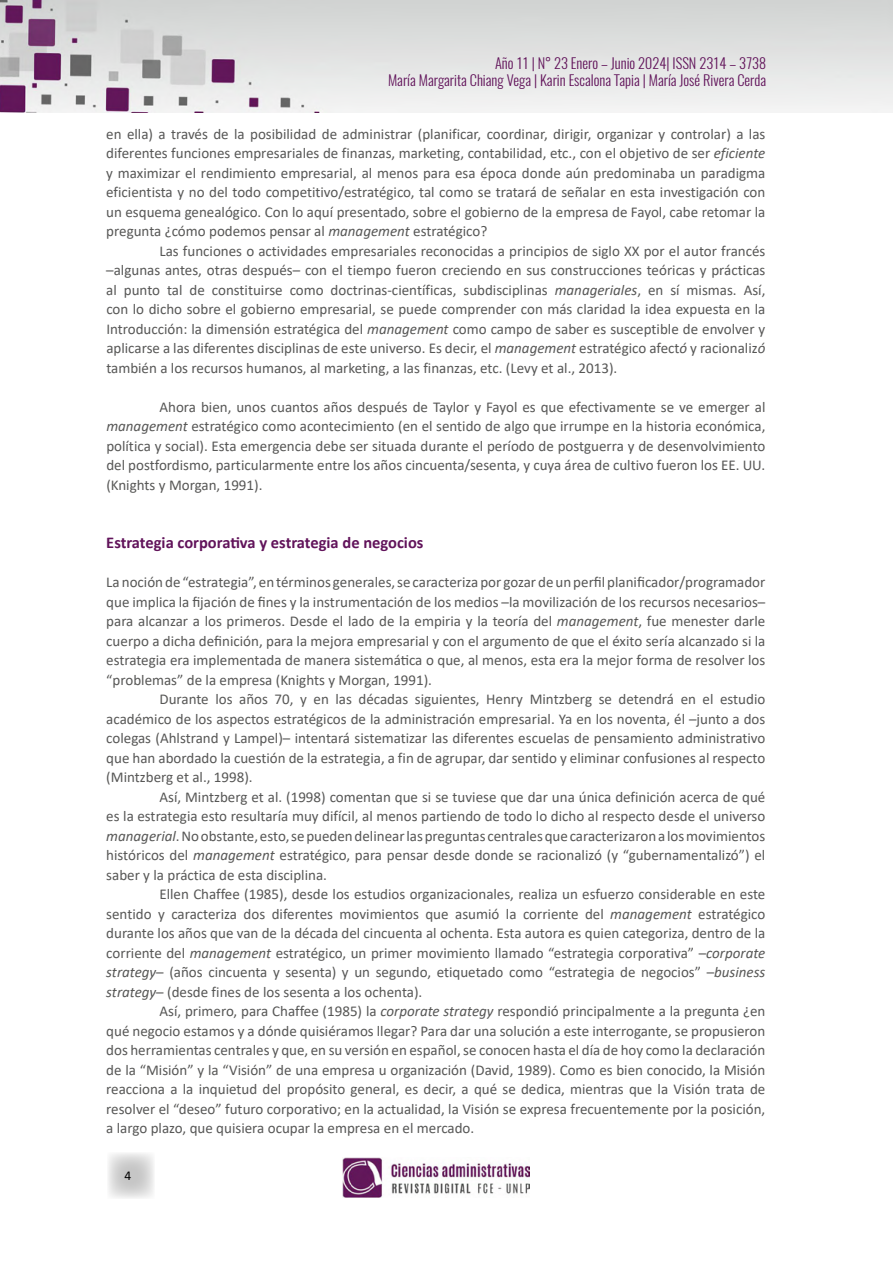
<style>
.page{position:relative;width:893px;height:1263px;background:#fff}
.page>*{position:absolute;margin:0;border:0;box-sizing:border-box;transform-origin:0 0}
.t1{font:700 16.5px "Calibri";color:#61135a}
.t2{font:15px/19.5px "Calibri";color:#575756;text-align:justify}
.t3{font:300 14.4px/17.2px "Oswald";color:#61135a;text-align:right}
.t4{font:13.5px "Calibri";color:#000}
.s1{font-style:italic}
</style>
<div class="page">
<svg style="left:108px;top:1153px;width:46px;height:45px"></svg>
<img style="left:0;top:0;width:893px;height:112px">
<img style="left:342px;top:1157px;width:187px;height:41px">
<p class="t3" style="left:388px;top:52px;width:380px">Año 11 | N° 23 Enero – Junio 2024| ISSN 2314 – 3738<br>María Margarita Chiang Vega | Karin Escalona Tapia | María José Rivera Cerda</p>
<p class="t2" style="left:106px;top:124px;width:661px">en ella) a través de la posibilidad de administrar (planificar, coordinar, dirigir, organizar y controlar) a las diferentes funciones empresariales de finanzas, marketing, contabilidad, etc., con el objetivo de ser <span class="s1">eficiente </span>y maximizar el rendimiento empresarial, al menos para esa época donde aún predominaba un paradigma eficientista y no del todo competitivo/estratégico, tal como se tratará de señalar en esta investigación con un esquema genealógico. Con lo aquí presentado, sobre el gobierno de la empresa de Fayol, cabe retomar la pregunta ¿cómo podemos pensar al <span class="s1">management</span> estratégico?</p>
<p class="t2" style="left:106px;top:241px;width:661px;text-indent:53px">Las funciones o actividades empresariales reconocidas a principios de siglo XX por el autor francés –algunas antes, otras después– con el tiempo fueron creciendo en sus construcciones teóricas y prácticas al punto tal de constituirse como doctrinas-científicas, subdisciplinas <span class="s1">manageriales</span>, en sí mismas. Así, con lo dicho sobre el gobierno empresarial, se puede comprender con más claridad la idea expuesta en la Introducción: la dimensión estratégica del <span class="s1">management</span> como campo de saber es susceptible de envolver y aplicarse a las diferentes disciplinas de este universo. Es decir, el <span class="s1">management</span> estratégico afect<span class="s1">ó</span> y racionaliz<span class="s1">ó </span>también a los recursos humanos, al marketing, a las finanzas, etc. (Levy et al., 2013).</p>
<p class="t2" style="left:106px;top:397px;width:661px;text-indent:53px">Ahora bien, unos cuantos años después de Taylor y Fayol es que efectivamente se ve emerger al <span class="s1">management</span> estratégico como acontecimiento (en el sentido de algo que irrumpe en la historia económica, política y social). Esta emergencia debe ser situada durante el período de postguerra y de desenvolvimiento del postfordismo, particularmente entre los años cincuenta/sesenta, y cuya área de cultivo fueron los EE. UU. (Knights y Morgan, 1991).</p>
<p class="t1" style="left:106px;top:531px;width:319px">Estrategia corporativa y estrategia de negocios</p>
<p class="t2" style="left:106px;top:572px;width:661px">La noción de “estrategia”, en términos generales, se caracteriza por gozar de un perfil planificador/programador que implica la fijación de fines y la instrumentación de los medios –la movilización de los recursos necesarios– para alcanzar a los primeros. Desde el lado de la empiria y la teoría del <span class="s1">management</span>, fue menester darle cuerpo a dicha definición, para la mejora empresarial y con el argumento de que el éxito sería alcanzado si la estrategia era implementada de manera sistemática o que, al menos, esta era la mejor forma de resolver los “problemas” de la empresa (Knights y Morgan, 1991).</p>
<p class="t2" style="left:106px;top:689px;width:661px;text-indent:53px">Durante los años 70, y en las décadas siguientes, Henry Mintzberg se detendrá en el estudio académico de los aspectos estratégicos de la administración empresarial. Ya en los noventa, él –junto a dos colegas (Ahlstrand y Lampel)– intentará sistematizar las diferentes escuelas de pensamiento administrativo que han abordado la cuestión de la estrategia, a fin de agrupar, dar sentido y eliminar confusiones al respecto (Mintzberg et al., 1998).</p>
<p class="t2" style="left:106px;top:787px;width:661px;text-indent:53px">Así, Mintzberg et al. (1998) comentan que si se tuviese que dar una única definición acerca de qué es la estrategia esto resultaría muy difícil, al menos partiendo de todo lo dicho al respecto desde el universo <span class="s1">managerial</span>. No obstante, esto, se pueden delinear las preguntas centrales que caracterizaron a los movimientos históricos del <span class="s1">management</span> estratégico, para pensar desde donde se racionalizó (y “gubernamentalizó”) el saber y la práctica de esta disciplina.</p>
<p class="t2" style="left:106px;top:884px;width:661px;text-indent:53px">Ellen Chaffee (1985), desde los estudios organizacionales, realiza un esfuerzo considerable en este sentido y caracteriza dos diferentes movimientos que asumió la corriente del <span class="s1">management</span> estratégico durante los años que van de la década del cincuenta al ochenta. Esta autora es quien categoriza, dentro de la corriente del <span class="s1">management</span> estratégico, un primer movimiento llamado “estrategia corporativa” –<span class="s1">corporate strategy</span>– (años cincuenta y sesenta) y un segundo, etiquetado como “estrategia de negocios” –<span class="s1">business strategy</span>– (desde fines de los sesenta a los ochenta).</p>
<p class="t2" style="left:106px;top:1001px;width:661px;text-indent:53px">Así, primero, para Chaffee (1985) la <span class="s1">corporate strategy</span> respondió principalmente a la pregunta ¿en qué negocio estamos y a dónde quisiéramos llegar? Para dar una solución a este interrogante, se propusieron dos herramientas centrales y que, en su versión en español, se conocen hasta el día de hoy como la declaración de la “Misión” y la “Visión” de una empresa u organización (David, 1989). Como es bien conocido, la Misión reacciona a la inquietud del propósito general, es decir, a qué se dedica, mientras que la Visión trata de resolver el “deseo” futuro corporativo; en la actualidad, la Visión se expresa frecuentemente por la posición, a largo plazo, que quisiera ocupar la empresa en el mercado.</p>
<p class="t4" style="left:124px;top:1166px;width:8px">4</p>
</div>
